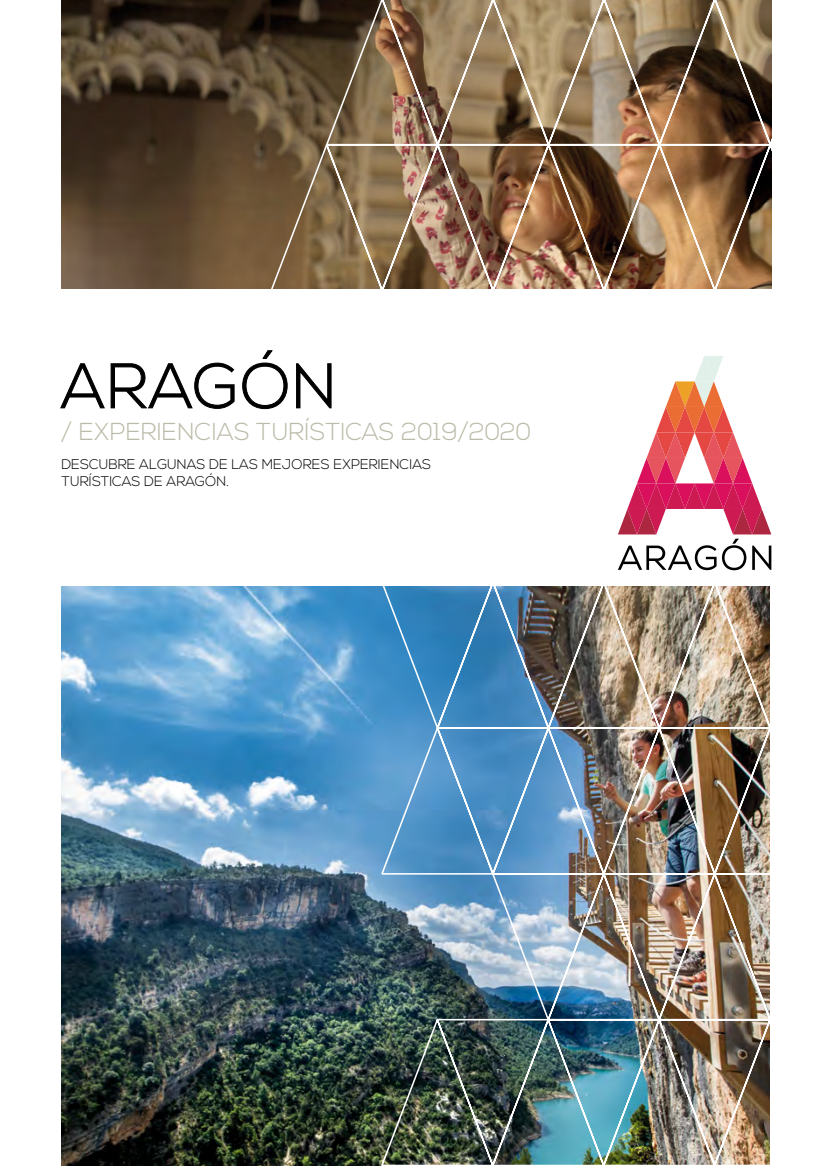
<style>
.page{position:relative;width:829px;height:1166px;background:#fff}
.page>*{position:absolute;margin:0;border:0;box-sizing:border-box;transform-origin:0 0}
.t1{font:300 63px "Nexa";letter-spacing:.02em;color:#000}
.t2{font:300 24.5px "Nexa";color:#bcbba9}
.t3{font:300 14px/17.5px "Nexa";color:#000}
</style>
<div class="page">
<img style="left:61px;top:0;width:208px;height:289px">
<img style="left:61px;top:587px;width:208px;height:579px">
<img style="left:269px;top:0;width:503px;height:1166px">
<svg style="left:60px;top:362px;width:175px;height:47px"></svg>
<svg style="left:242px;top:350px;width:46px;height:59px"></svg>
<svg style="left:295px;top:363px;width:37px;height:46px"></svg>
<svg style="left:617px;top:356px;width:154px;height:214px"></svg>
<h1 class="t1" style="left:61px;top:350px;width:277px">ARAGÓN</h1>
<h2 class="t2" style="left:61px;top:418px;width:471px">/ EXPERIENCIAS TURÍSTICAS 2019/2020</h2>
<p class="t3" style="left:61px;top:456px;width:371px">DESCUBRE ALGUNAS DE LAS MEJORES EXPERIENCIAS<br>TURÍSTICAS DE ARAGÓN.</p>
</div>
